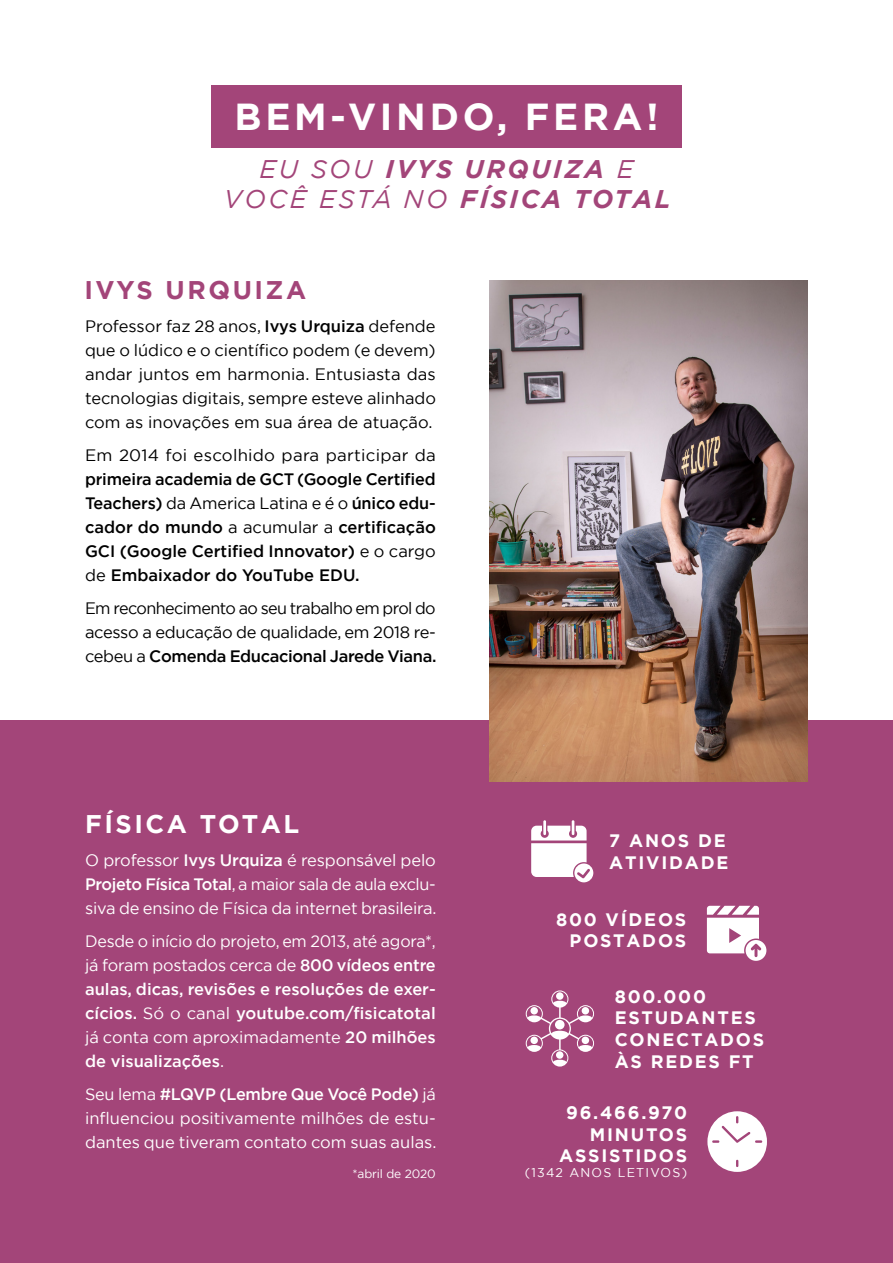
<style>
.page{position:relative;width:893px;height:1263px;background:#fff}
.page>*{position:absolute;margin:0;border:0;box-sizing:border-box;transform-origin:0 0}
.t1{font:700 37.5px "Gotham";letter-spacing:.1em;color:#fff}
.t2{font:italic 700 25.5px/30px "Gotham";letter-spacing:.1em;color:#a34579;text-align:center}
.t3{font:700 25.5px "Gotham";letter-spacing:.1em;color:#fff}
.t4{font:700 25.5px "Gotham";letter-spacing:.1em;color:#a34579}
.t5{font:700 18px/21.6px "Gotham";letter-spacing:.1em;color:#fff}
.t6{font:16.5px/24px "Gotham";letter-spacing:-.005em;color:#000;text-align:justify}
.t7{font:16.5px/24px "Gotham";letter-spacing:-.01em;color:#fff;text-align:justify}
.t8{font:500 16.5px/24px "Gotham";color:#fff;text-align:justify}
.t9{font:500 16.5px/24px "Gotham";color:#000;text-align:justify}
.t10{font:16.5px "Gotham";letter-spacing:.015em;color:#000}
.t11{font:12.75px "Gotham";letter-spacing:.1em;color:#fff}
.t12{font:12px "Gotham";letter-spacing:-.01em;color:#fff}
.s1{font-weight:400}
.s2{font-weight:500}
</style>
<div class="page">
<div style="left:211px;top:85px;width:471px;height:62px;background:#a34579"></div>
<div style="left:0;top:720px;width:893px;height:543px;background:#a34579"></div>
<img style="left:489px;top:280px;width:319px;height:501px">
<svg style="left:526px;top:990px;width:68px;height:76px"></svg>
<div style="left:582px;top:1036px;width:7px;height:8px;background:#fff;border-radius:50%"></div>
<div style="left:582px;top:1007px;width:7px;height:7px;background:#fff;border-radius:50%"></div>
<div style="left:556px;top:992px;width:7px;height:8px;background:#fff;border-radius:50%"></div>
<svg style="left:707px;top:906px;width:59px;height:55px"></svg>
<svg style="left:707px;top:1111px;width:60px;height:61px"></svg>
<svg style="left:531px;top:820px;width:62px;height:62px"></svg>
<h1 class="t1" style="left:234px;top:91px;width:425px">BEM-VINDO, FERA!</h1>
<h2 class="t2" style="left:224px;top:153px;width:448px"><span class="s1">EU SOU</span> IVYS URQUIZA <span class="s1">E<br>VOCÊ ESTÁ NO</span> FÍSICA TOTAL</h2>
<h2 class="t4" style="left:84px;top:273px;width:224px">IVYS URQUIZA</h2>
<p class="t6" style="left:85px;top:314px;width:352px">Professor faz 28 anos, <span class="s2">Ivys Urquiza</span> defende que o lúdico e o científico podem (e devem) andar juntos em harmonia. Entusiasta das tecnologias digitais, sempre esteve alinhado com as inovações em sua área de atuação.</p>
<p class="t10" style="left:85px;top:445px;width:352px">Em 2014 foi escolhido para participar da</p>
<p class="t9" style="left:85px;top:467px;width:352px">primeira academia de GCT (Google Certified Teachers) <span class="s1">da America Latina e é o</span> único edu&shy;cador do mundo <span class="s1">a acumular a</span> certificação GCI (Google Certified Innovator) <span class="s1">e o cargo de</span> Embaixador do YouTube EDU.</p>
<p class="t6" style="left:85px;top:596px;width:353px">Em reconhecimento ao seu trabalho em prol do acesso a educação de qualidade, em 2018 re&shy;cebeu a <span class="s2">Comenda Educacional Jarede Viana.</span></p>
<h2 class="t3" style="left:85px;top:807px;width:215px">FÍSICA TOTAL</h2>
<p class="t7" style="left:85px;top:848px;width:353px">O professor <span class="s2">Ivys Urquiza</span> é responsável pelo <span class="s2">Projeto Física Total</span>, a maior sala de aula exclu&shy;siva de ensino de Física da internet brasileira.</p>
<p class="t8" style="left:85px;top:929px;width:352px"><span class="s1">Desde o início do projeto, em 2013, até agora*, já foram postados cerca de</span> 800 vídeos entre aulas, dicas, revisões e resoluções de exer&shy;cícios. <span class="s1">Só o canal</span> youtube.com/fisicatotal <span class="s1">já conta com aproximadamente</span> 20 milhões de visualizações<span class="s1">.</span></p>
<p class="t7" style="left:85px;top:1082px;width:353px">Seu lema <span class="s2">#LQVP (Lembre Que Você Pode)</span> já influenciou positivamente milhões de estu&shy;dantes que tiveram contato com suas aulas.</p>
<p class="t12" style="left:353px;top:1166px;width:85px">*abril de 2020</p>
<p class="t5" style="left:609px;top:830px;width:121px">7 ANOS DE<br>ATIVIDADE</p>
<p class="t5" style="left:556px;top:908px;width:132px;text-align:right">800 VÍDEOS<br>POSTADOS</p>
<p class="t5" style="left:615px;top:985px;width:151px">800.000<br>ESTUDANTES<br>CONECTADOS<br>ÀS REDES FT</p>
<p class="t5" style="left:559px;top:1101px;width:129px;text-align:right">96.466.970<br>MINUTOS<br>ASSISTIDOS</p>
<p class="t11" style="left:525px;top:1165px;width:164px">(1342 ANOS LETIVOS)</p>
</div>
